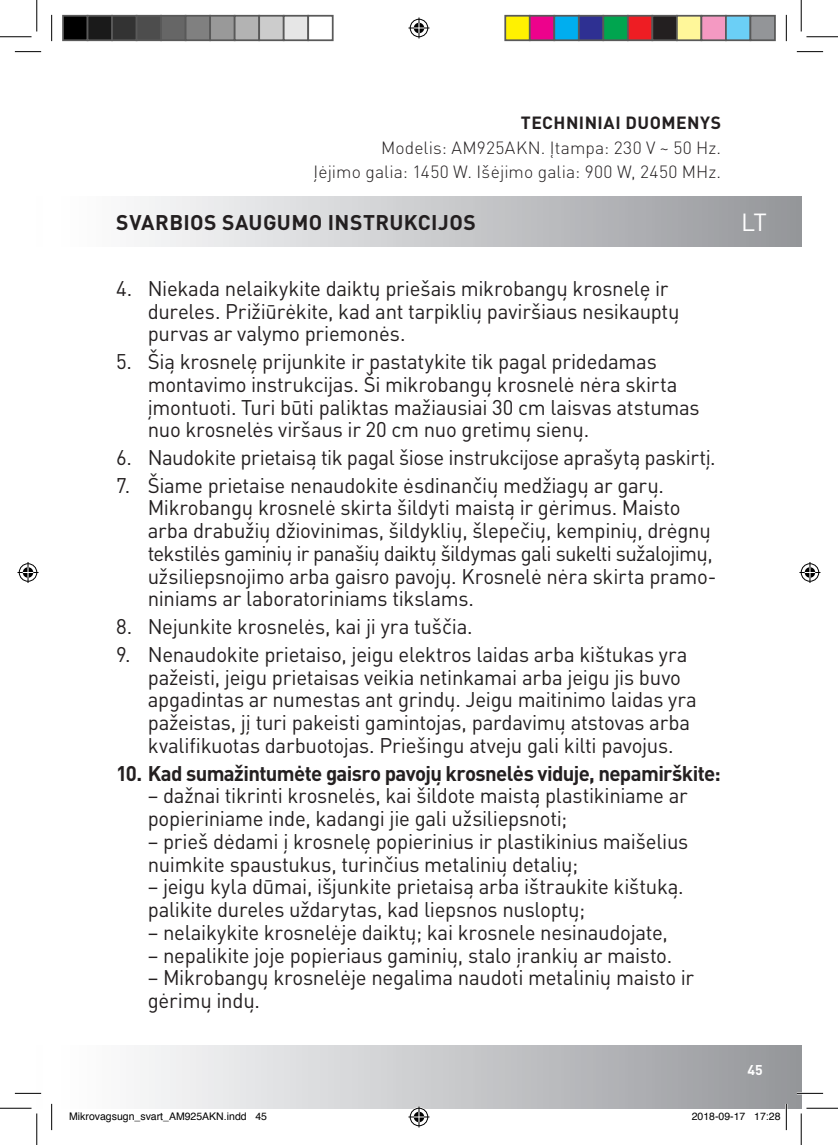
<style>
.page{position:relative;width:838px;height:1145px;background:#fff}
.page>*{position:absolute;margin:0;border:0;box-sizing:border-box;transform-origin:0 0}
.t1{font:24.5px "DIN Pro";color:#fff}
.t2{font:21px/22.8px "DIN Pro";letter-spacing:-.015em;color:#231f20}
.t3{font:700 21px "DIN Pro";letter-spacing:-.025em;color:#231f20}
.t4{font:700 21px "DIN Pro";letter-spacing:.02em;color:#231f20}
.t5{font:300 17.5px/24.5px "DIN Pro";letter-spacing:.01em;color:#231f20;text-align:right}
.t6{font:700 17.5px "DIN Pro";letter-spacing:.025em;color:#231f20}
.t7{font:700 14px "DIN Pro";color:#fff}
.t8{font:10.5px "Helvetica";color:#000}
</style>
<div class="page">
<div style="left:52px;top:1046px;width:749px;height:62px;background:linear-gradient(to right,#fff,#96979b)"></div>
<div style="left:52px;top:197px;width:749px;height:50px;background:linear-gradient(to right,#fff,#96979b)"></div>
<hr style="left:796px;top:1092px;width:27px;height:2px;background:#fff">
<hr style="left:51px;top:1104px;width:2px;height:26px;background:#fff">
<hr style="left:785px;top:1104px;width:2px;height:26px;background:#fff">
<svg style="left:15px;top:51px;width:26px;height:1px"></svg>
<svg style="left:796px;top:51px;width:27px;height:1px"></svg>
<svg style="left:15px;top:1093px;width:26px;height:1px"></svg>
<svg style="left:796px;top:1093px;width:27px;height:1px"></svg>
<svg style="left:51px;top:15px;width:1px;height:26px"></svg>
<svg style="left:51px;top:1104px;width:1px;height:26px"></svg>
<svg style="left:786px;top:15px;width:1px;height:26px"></svg>
<svg style="left:786px;top:1104px;width:1px;height:26px"></svg>
<hr style="left:0;top:36px;width:32px;height:1px;background:#000">
<hr style="left:806px;top:36px;width:31px;height:1px;background:#000">
<hr style="left:0;top:1108px;width:32px;height:1px;background:#000">
<hr style="left:806px;top:1108px;width:31px;height:1px;background:#000">
<hr style="left:36px;top:0;width:1px;height:31px;background:#000">
<hr style="left:36px;top:1113px;width:1px;height:32px;background:#000">
<hr style="left:800px;top:0;width:1px;height:31px;background:#000">
<hr style="left:800px;top:1113px;width:1px;height:32px;background:#000">
<svg style="left:408px;top:18px;width:21px;height:21px"></svg>
<svg style="left:408px;top:1106px;width:21px;height:21px"></svg>
<svg style="left:18px;top:562px;width:21px;height:21px"></svg>
<svg style="left:799px;top:562px;width:21px;height:21px"></svg>
<div style="left:63px;top:16px;width:25px;height:24px;background:#000"></div>
<div style="left:62px;top:15px;width:26px;height:26px;border:2px solid #595959"></div>
<div style="left:88px;top:16px;width:24px;height:24px;background:#1a1a1a"></div>
<div style="left:87px;top:15px;width:26px;height:26px;border:2px solid #595959"></div>
<div style="left:112px;top:16px;width:25px;height:24px;background:#333"></div>
<div style="left:111px;top:15px;width:26px;height:26px;border:2px solid #595959"></div>
<div style="left:137px;top:16px;width:24px;height:24px;background:#4d4d4d"></div>
<div style="left:136px;top:15px;width:26px;height:26px;border:2px solid #595959"></div>
<div style="left:161px;top:16px;width:25px;height:24px;background:#666"></div>
<div style="left:160px;top:15px;width:26px;height:26px;border:2px solid #595959"></div>
<div style="left:186px;top:16px;width:24px;height:24px;background:#808080"></div>
<div style="left:185px;top:15px;width:26px;height:26px;border:2px solid #595959"></div>
<div style="left:210px;top:16px;width:25px;height:24px;background:#999"></div>
<div style="left:209px;top:15px;width:26px;height:26px;border:2px solid #595959"></div>
<div style="left:235px;top:16px;width:24px;height:24px;background:#b3b3b3"></div>
<div style="left:234px;top:15px;width:26px;height:26px;border:2px solid #595959"></div>
<div style="left:259px;top:16px;width:25px;height:24px;background:#ccc"></div>
<div style="left:258px;top:15px;width:26px;height:26px;border:2px solid #595959"></div>
<div style="left:284px;top:16px;width:24px;height:24px;background:#e6e6e6"></div>
<div style="left:283px;top:15px;width:26px;height:26px;border:2px solid #595959"></div>
<div style="left:307px;top:15px;width:26px;height:26px;border:2px solid #595959"></div>
<div style="left:505px;top:16px;width:24px;height:24px;background:#fff101"></div>
<div style="left:504px;top:15px;width:26px;height:26px;border:2px solid #595959"></div>
<div style="left:529px;top:16px;width:25px;height:24px;background:#ed028c"></div>
<div style="left:529px;top:15px;width:26px;height:26px;border:2px solid #595959"></div>
<div style="left:554px;top:16px;width:24px;height:24px;background:#00aeef"></div>
<div style="left:553px;top:15px;width:26px;height:26px;border:2px solid #595959"></div>
<div style="left:578px;top:16px;width:25px;height:24px;background:#2e3092"></div>
<div style="left:578px;top:15px;width:26px;height:26px;border:2px solid #595959"></div>
<div style="left:603px;top:16px;width:24px;height:24px;background:#00a54f"></div>
<div style="left:602px;top:15px;width:26px;height:26px;border:2px solid #595959"></div>
<div style="left:627px;top:16px;width:25px;height:24px;background:#ee1d23"></div>
<div style="left:627px;top:15px;width:26px;height:26px;border:2px solid #595959"></div>
<div style="left:652px;top:16px;width:24px;height:24px;background:#231f20"></div>
<div style="left:651px;top:15px;width:26px;height:26px;border:2px solid #595959"></div>
<div style="left:676px;top:16px;width:25px;height:24px;background:#fff79a"></div>
<div style="left:676px;top:15px;width:26px;height:26px;border:2px solid #595959"></div>
<div style="left:701px;top:16px;width:24px;height:24px;background:#f499c2"></div>
<div style="left:700px;top:15px;width:26px;height:26px;border:2px solid #595959"></div>
<div style="left:725px;top:16px;width:25px;height:24px;background:#6bcff6"></div>
<div style="left:725px;top:15px;width:26px;height:26px;border:2px solid #595959"></div>
<div style="left:750px;top:16px;width:24px;height:24px;background:#939598"></div>
<div style="left:749px;top:15px;width:26px;height:26px;border:2px solid #595959"></div>
<p class="t6" style="left:521px;top:111px;width:202px">TECHNINIAI DUOMENYS</p>
<p class="t5" style="left:313px;top:135px;width:409px">Modelis: AM925AKN. Įtampa: 230 V ~ 50 Hz.<br>Įėjimo galia: 1450 W. Išėjimo galia: 900 W, 2450 MHz.</p>
<p class="t4" style="left:116px;top:208px;width:361px">SVARBIOS SAUGUMO INSTRUKCIJOS</p>
<p class="t1" style="left:741px;top:206px;width:28px">LT</p>
<p class="t2" style="left:148px;top:276px;width:533px;text-indent:-32px">4. Niekada nelaikykite daiktų priešais mikrobangų krosnelę ir dureles. Prižiūrėkite, kad ant tarpiklių paviršiaus nesikauptų purvas ar valymo priemonės.</p>
<p class="t2" style="left:148px;top:349px;width:553px;text-indent:-31px">5. Šią krosnelę prijunkite ir pastatykite tik pagal pridedamas montavimo instrukcijas. Ši mikrobangų krosnelė nėra skirta įmontuoti. Turi būti paliktas mažiausiai 30 cm laisvas atstumas nuo krosnelės viršaus ir 20 cm nuo gretimų sienų.</p>
<p class="t2" style="left:116px;top:445px;width:601px">6. Naudokite prietaisą tik pagal šiose instrukcijose aprašytą paskirtį.</p>
<p class="t2" style="left:148px;top:473px;width:570px;text-indent:-31px">7. Šiame prietaise nenaudokite ėsdinančių medžiagų ar garų.<br>Mikrobangų krosnelė skirta šildyti maistą ir gėrimus. Maisto arba drabužių džiovinimas, šildyklių, šlepečių, kempinių, drėgnų tekstilės gaminių ir panašių daiktų šildymas gali sukelti sužalojimų, užsiliepsnojimo arba gaisro pavojų. Krosnelė nėra skirta pramo&shy;niniams ar laboratoriniams tikslams.</p>
<p class="t2" style="left:116px;top:614px;width:358px">8. Nejunkite krosnelės, kai ji yra tuščia.</p>
<p class="t2" style="left:148px;top:642px;width:550px;text-indent:-32px">9. Nenaudokite prietaiso, jeigu elektros laidas arba kištukas yra pažeisti, jeigu prietaisas veikia netinkamai arba jeigu jis buvo apgadintas ar numestas ant grindų. Jeigu maitinimo laidas yra pažeistas, jį turi pakeisti gamintojas, pardavimų atstovas arba kvalifikuotas darbuotojas. Priešingu atveju gali kilti pavojus.</p>
<p class="t3" style="left:116px;top:759px;width:606px">10. Kad sumažintumėte gaisro pavojų krosnelės viduje, nepamirškite:</p>
<p class="t2" style="left:148px;top:784px;width:541px">– dažnai tikrinti krosnelės, kai šildote maistą plastikiniame ar popieriniame inde, kadangi jie gali užsiliepsnoti;</p>
<p class="t2" style="left:148px;top:829px;width:542px">– prieš dėdami į krosnelę popierinius ir plastikinius maišelius nuimkite spaustukus, turinčius metalinių detalių;</p>
<p class="t2" style="left:148px;top:875px;width:537px">– jeigu kyla dūmai, išjunkite prietaisą arba ištraukite kištuką. palikite dureles uždarytas, kad liepsnos nusloptų;</p>
<p class="t2" style="left:148px;top:920px;width:521px">– nelaikykite krosnelėje daiktų; kai krosnele nesinaudojate,</p>
<p class="t2" style="left:148px;top:943px;width:526px">– nepalikite joje popieriaus gaminių, stalo įrankių ar maisto.</p>
<p class="t2" style="left:148px;top:966px;width:548px">– Mikrobangų krosnelėje negalima naudoti metalinių maisto ir gėrimų indų.</p>
<p class="t7" style="left:747px;top:1061px;width:17px">45</p>
<p class="t8" style="left:69px;top:1108px;width:199px">Mikrovagsugn_svart_AM925AKN.indd 45</p>
<p class="t8" style="left:691px;top:1108px;width:90px">2018-09-17 17:28</p>
</div>
